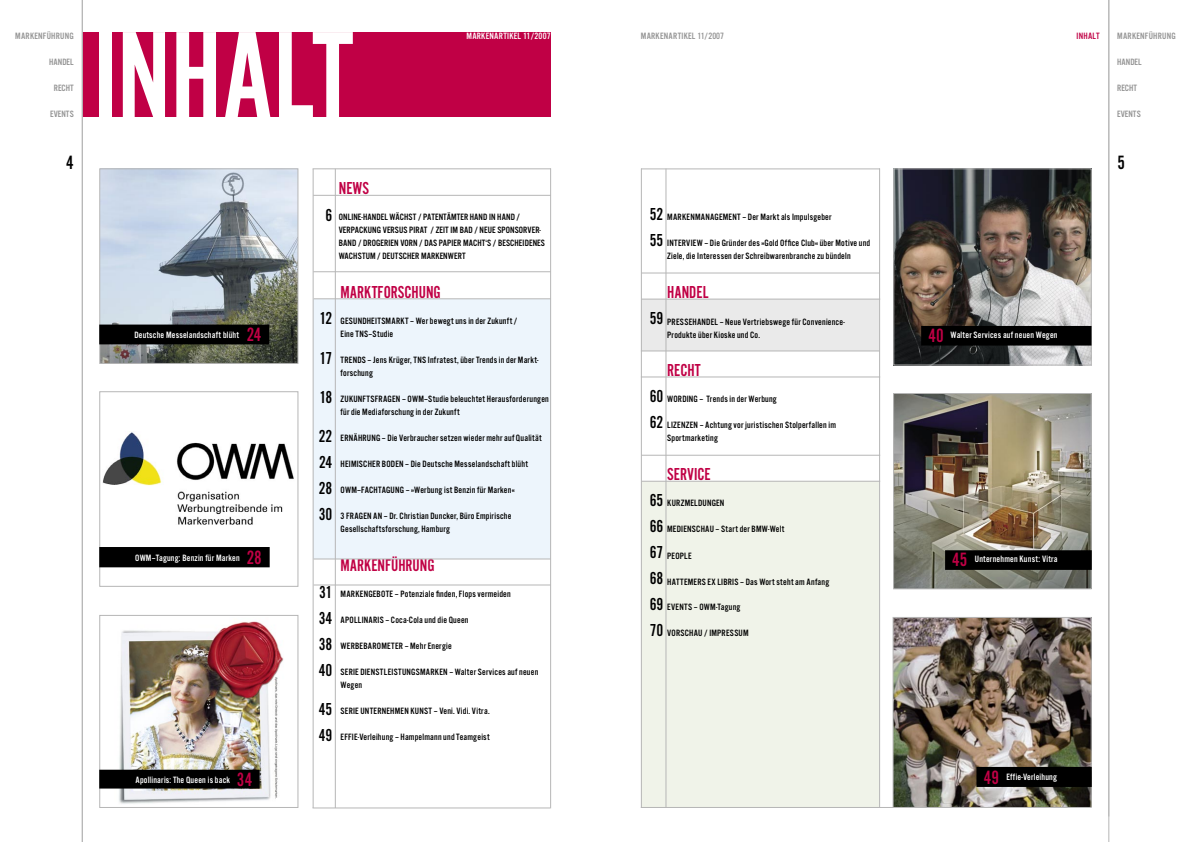
<style>
.page{position:relative;width:1191px;height:842px;background:#fff}
.page>*{position:absolute;margin:0;border:0;box-sizing:border-box;transform-origin:0 0}
.t1{font:127.4px "Alternate Got No 2 D";color:#fff}
.t2{font:20px "Alternate Got No 2 D";color:#c00045}
.t3{font:20px "Alternate Got No 2 D";color:#000}
.t4{font:18px/26px "Alternate Got No 2 D";color:#000;text-align:justify}
.t5{font:18px "Alternate Got No 2 D";color:#c00045}
.t6{font:9.5px/13px "Alternate Got No 3 D";letter-spacing:.02em;color:#000}
.t7{font:9.5px "Alternate Got No 3 D";letter-spacing:.02em;color:#fff}
.t8{font:9.5px "Alternate Got No 3 D";letter-spacing:.025em;color:#939393}
.t9{font:9.5px "Alternate Got No 3 D";letter-spacing:.025em;color:#c00045}
.s1{font-family:"Alternate Got No 2 D";font-size:20px;color:#c00045}
</style>
<div class="page">
<div style="left:641px;top:481px;width:238px;height:327px;background:#f0f3e9"></div>
<div style="left:642px;top:299px;width:237px;height:52px;background:#eaeaea"></div>
<div style="left:313px;top:299px;width:237px;height:260px;background:#edf5fc"></div>
<img style="left:894px;top:619px;width:195px;height:187px">
<div style="left:892px;top:617px;width:199px;height:191px;border:1px solid #b6b6b6"></div>
<img style="left:895px;top:170px;width:194px;height:193px">
<div style="left:893px;top:168px;width:198px;height:197px;border:1px solid #b6b6b6"></div>
<img style="left:895px;top:395px;width:194px;height:192px">
<div style="left:893px;top:393px;width:198px;height:196px;border:1px solid #b6b6b6"></div>
<img style="left:115px;top:621px;width:169px;height:183px">
<div style="left:99px;top:615px;width:199px;height:193px;border:1px solid #b6b6b6"></div>
<img style="left:101px;top:170px;width:195px;height:192px">
<div style="left:99px;top:168px;width:199px;height:196px;border:1px solid #b6b6b6"></div>
<img style="left:103px;top:432px;width:191px;height:93px">
<div style="left:99px;top:391px;width:199px;height:196px;border:1px solid #b6b6b6"></div>
<div style="left:82px;top:32px;width:468px;height:84px;background:#c00045"></div>
<hr style="left:1108px;top:0;width:1px;height:842px;background:#b6b6b6">
<div style="left:99px;top:325px;width:170px;height:19px;background:#000"></div>
<hr style="left:313px;top:195px;width:238px;height:1px;background:#b6b6b6">
<hr style="left:314px;top:584px;width:237px;height:1px;background:#b6b6b6">
<hr style="left:314px;top:558px;width:237px;height:1px;background:#b6b6b6">
<hr style="left:665px;top:169px;width:1px;height:639px;background:#b6b6b6">
<hr style="left:312px;top:807px;width:238px;height:1px;background:#b6b6b6">
<hr style="left:641px;top:807px;width:256px;height:1px;background:#b6b6b6">
<hr style="left:313px;top:168px;width:238px;height:1px;background:#b6b6b6">
<hr style="left:313px;top:169px;width:1px;height:639px;background:#b6b6b6">
<hr style="left:313px;top:271px;width:238px;height:1px;background:#b6b6b6">
<hr style="left:314px;top:298px;width:237px;height:1px;background:#b6b6b6">
<hr style="left:879px;top:168px;width:1px;height:640px;background:#b6b6b6">
<hr style="left:335px;top:169px;width:1px;height:639px;background:#b6b6b6">
<div style="left:99px;top:770px;width:161px;height:18px;background:#000"></div>
<div style="left:99px;top:547px;width:171px;height:20px;background:#000"></div>
<div style="left:976px;top:767px;width:115px;height:20px;background:#000"></div>
<svg style="left:945px;top:550px;width:146px;height:20px;background:#030302"></svg>
<div style="left:921px;top:326px;width:170px;height:20px;background:#000"></div>
<hr style="left:641px;top:168px;width:239px;height:1px;background:#b6b6b6">
<hr style="left:82px;top:0;width:1px;height:842px;background:#b6b6b6">
<hr style="left:641px;top:272px;width:238px;height:1px;background:#b6b6b6">
<hr style="left:641px;top:299px;width:239px;height:1px;background:#b6b6b6">
<hr style="left:641px;top:350px;width:238px;height:1px;background:#b6b6b6">
<hr style="left:641px;top:376px;width:239px;height:1px;background:#b6b6b6">
<hr style="left:641px;top:455px;width:239px;height:1px;background:#b6b6b6">
<hr style="left:641px;top:481px;width:239px;height:1px;background:#b6b6b6">
<hr style="left:550px;top:168px;width:1px;height:640px;background:#b6b6b6">
<hr style="left:641px;top:168px;width:1px;height:640px;background:#b6b6b6">
<p class="t8" style="left:15px;top:30px;width:60px">MARKENFÜHRUNG</p>
<p class="t8" style="left:49px;top:56px;width:26px">HANDEL</p>
<p class="t8" style="left:54px;top:82px;width:21px">RECHT</p>
<p class="t8" style="left:50px;top:108px;width:25px">EVENTS</p>
<h2 class="t3" style="left:66px;top:152px;width:9px">4</h2>
<h1 class="t1" style="left:93px;top:9px;width:262px">INHALT</h1>
<p class="t7" style="left:466px;top:30px;width:86px">MARKENARTIKEL 11/2007</p>
<p class="t7" style="left:134px;top:330px;width:128px">Deutsche Messelandschaft blüht <span class="s1">24</span></p>
<p class="t7" style="left:135px;top:552px;width:128px">OWM–Tagung: Benzin für Marken <span class="s1">28</span></p>
<p class="t7" style="left:135px;top:774px;width:118px">Apollinaris: The Queen is back <span class="s1">34</span></p>
<h3 class="t5" style="left:339px;top:178px;width:32px">NEWS</h3>
<p class="t6" style="left:339px;top:210px;width:208px">ONLINE-HANDEL WÄCHST / PATENTÄMTER HAND IN HAND / VERPACKUNG VERSUS PIRAT / ZEIT IM BAD / NEUE SPONSORVER-BAND / DROGERIEN VORN / DAS PAPIER MACHT‘S / BESCHEIDENES WACHSTUM / DEUTSCHER MARKENWERT</p>
<h3 class="t4" style="left:326px;top:202px;width:8px">6</h3>
<h3 class="t4" style="left:319px;top:305px;width:14px">12</h3>
<h3 class="t4" style="left:319px;top:338px;width:15px;line-height:39px">17<br>18<br>22</h3>
<h3 class="t4" style="left:319px;top:449px;width:15px">24<br>28<br>30</h3>
<h3 class="t4" style="left:319px;top:579px;width:15px">31<br>34<br>38<br>40</h3>
<h3 class="t4" style="left:319px;top:696px;width:15px">45<br>49</h3>
<h3 class="t5" style="left:340px;top:282px;width:102px">MARKTFORSCHUNG</h3>
<p class="t6" style="left:340px;top:314px;width:178px">GESUNDHEITSMARKT – Wer bewegt uns in der Zukunft /<br>Eine TNS–Studie</p>
<p class="t6" style="left:340px;top:353px;width:199px">TRENDS – Jens Krüger, TNS Infratest, über Trends in der Markt&shy;forschung</p>
<p class="t6" style="left:340px;top:392px;width:210px">ZUKUNFTSFRAGEN – OWM–Studie beleuchtet Herausforderungen für die Mediaforschung in der Zukunft</p>
<p class="t6" style="left:340px;top:431px;width:203px">ERNÄHRUNG – Die Verbraucher setzen wieder mehr auf Qualität</p>
<p class="t6" style="left:340px;top:457px;width:189px">HEIMISCHER BODEN – Die Deutsche Messelandschaft blüht</p>
<p class="t6" style="left:340px;top:483px;width:175px">OWM–FACHTAGUNG – »Werbung ist Benzin für Marken«</p>
<p class="t6" style="left:340px;top:509px;width:172px">3 FRAGEN AN – Dr. Christian Duncker, Büro Empirische<br>Gesellschaftsforschung, Hamburg</p>
<h3 class="t5" style="left:340px;top:555px;width:96px">MARKENFÜHRUNG</h3>
<p class="t6" style="left:340px;top:587px;width:172px">MARKENGEBOTE – Potenziale finden, Flops vermeiden</p>
<p class="t6" style="left:340px;top:613px;width:129px">APOLLINARIS – Coca-Cola und die Queen</p>
<p class="t6" style="left:340px;top:639px;width:113px">WERBEBAROMETER – Mehr Energie</p>
<p class="t6" style="left:340px;top:665px;width:199px">SERIE DIENSTLEISTUNGSMARKEN – Walter Services auf neuen<br>Wegen</p>
<p class="t6" style="left:340px;top:704px;width:151px">SERIE UNTERNEHMEN KUNST – Veni. Vidi. Vitra.</p>
<p class="t6" style="left:340px;top:730px;width:151px">EFFIE-Verleihung – Hampelmann und Teamgeist</p>
<p class="t8" style="left:641px;top:30px;width:85px">MARKENARTIKEL 11/ 2007</p>
<p class="t9" style="left:1076px;top:30px;width:25px">INHALT</p>
<p class="t8" style="left:1117px;top:30px;width:60px">MARKENFÜHRUNG</p>
<p class="t8" style="left:1117px;top:56px;width:26px">HANDEL</p>
<p class="t8" style="left:1117px;top:82px;width:21px">RECHT</p>
<p class="t8" style="left:1117px;top:108px;width:25px">EVENTS</p>
<h2 class="t3" style="left:1117px;top:152px;width:9px">5</h2>
<h3 class="t4" style="left:650px;top:201px;width:15px">52<br>55</h3>
<p class="t6" style="left:667px;top:210px;width:166px">MARKENMANAGEMENT – Der Markt als Impulsgeber</p>
<p class="t6" style="left:667px;top:236px;width:204px">INTERVIEW – Die Gründer des »Gold Office Club« über Motive und<br>Ziele, die Interessen der Schreibwarenbranche zu bündeln</p>
<h3 class="t5" style="left:667px;top:282px;width:43px">HANDEL</h3>
<p class="t6" style="left:667px;top:315px;width:179px">PRESSEHANDEL – Neue Vertriebswege für Convenience-<br>Produkte über Kioske und Co.</p>
<h3 class="t5" style="left:667px;top:360px;width:35px">RECHT</h3>
<p class="t6" style="left:667px;top:392px;width:111px">WORDING – Trends in der Werbung</p>
<p class="t6" style="left:667px;top:418px;width:170px">LIZENZEN – Achtung vor juristischen Stolperfallen im<br>Sportmarketing</p>
<h3 class="t5" style="left:667px;top:464px;width:45px">SERVICE</h3>
<p class="t6" style="left:667px;top:496px;width:59px">KURZMELDUNGEN</p>
<p class="t6" style="left:667px;top:522px;width:119px">MEDIENSCHAU – Start der BMW-Welt</p>
<p class="t6" style="left:667px;top:549px;width:26px">PEOPLE</p>
<p class="t6" style="left:667px;top:575px;width:163px">HATTEMERS EX LIBRIS – Das Wort steht am Anfang</p>
<p class="t6" style="left:667px;top:600px;width:75px">EVENTS – OWM-Tagung</p>
<p class="t6" style="left:667px;top:626px;width:83px">VORSCHAU / IMPRESSUM</p>
<h3 class="t4" style="left:650px;top:305px;width:15px">59</h3>
<h3 class="t4" style="left:650px;top:383px;width:15px">60<br>62</h3>
<h3 class="t4" style="left:650px;top:487px;width:15px">65<br>66<br>67<br>68<br>69<br>70</h3>
<h2 class="t2" style="left:928px;top:326px;width:17px">40</h2>
<p class="t7" style="left:950px;top:329px;width:108px">Walter Services auf neuen Wegen</p>
<h2 class="t2" style="left:952px;top:549px;width:17px">45</h2>
<p class="t7" style="left:974px;top:554px;width:84px">Unternehmen Kunst: Vitra</p>
<h2 class="t2" style="left:983px;top:767px;width:17px">49</h2>
<p class="t7" style="left:1006px;top:771px;width:52px">Effie-Verleihung</p>
</div>
